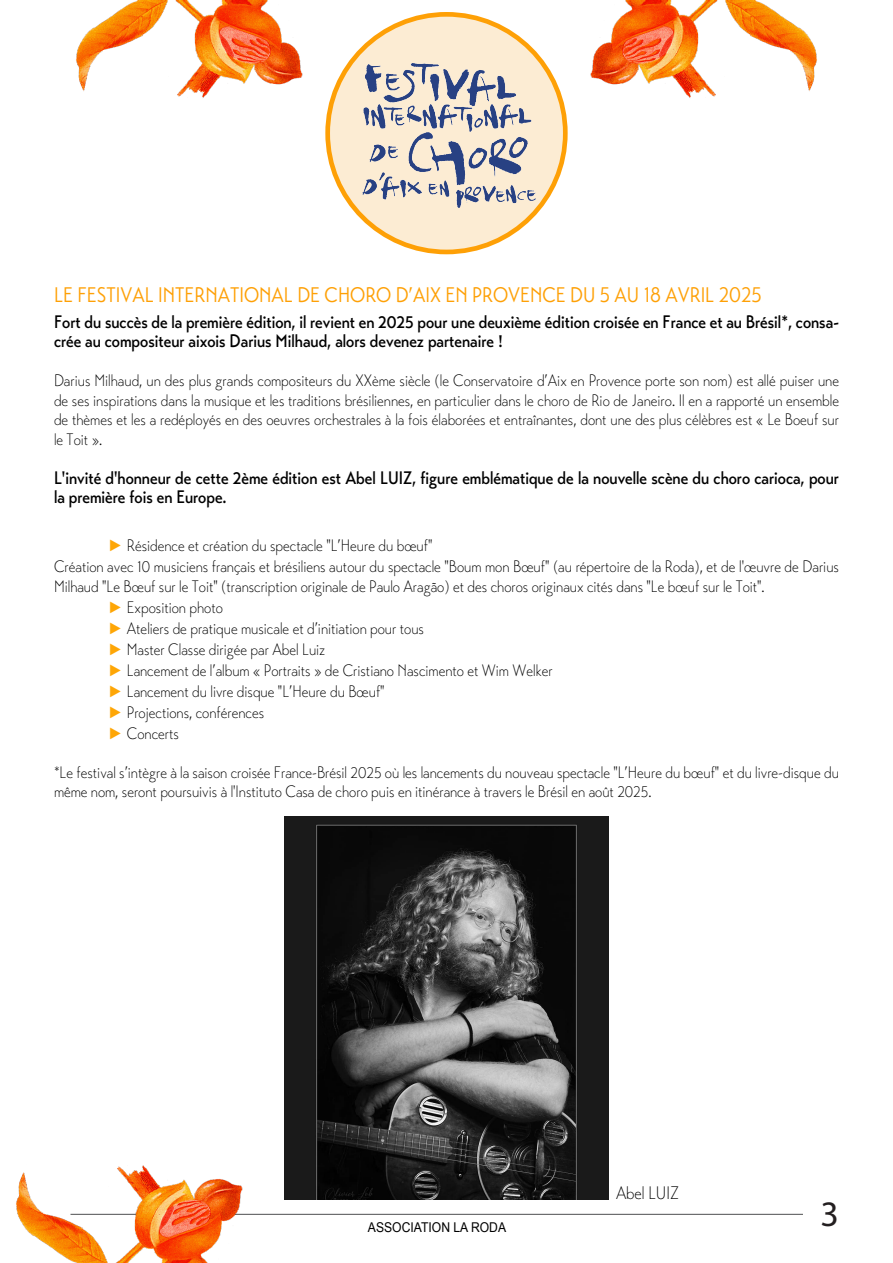
<style>
.page{position:relative;width:893px;height:1263px;background:#fff}
.page>*{position:absolute;margin:0;border:0;box-sizing:border-box;transform-origin:0 0}
.t1{font:36px "Myriad Pro";color:#231f20}
.Style_de_paragraphe_1{font:21px "Transat Standard";color:#fea006;scale:.9 1}
.Style_de_paragraphe_1-2{font:500 18px/19.5px "Transat";color:#000;scale:.9 1}
.Style_de_paragraphe_1-3{font:300 18px "Transat";color:#000;scale:.9 1}
.Style_de_paragraphe_1-4{font:300 16.5px/19.5px "Transat";color:#000;scale:.9 1}
.t2{font:13.5px "Arial";color:#000;scale:.9 1}
.s1{font-family:"Arial";font-weight:400;color:#fea606}
</style>
<div class="page">
<hr style="left:70px;top:1214px;width:733px;height:1px;background:#4e4f50">
<div style="left:328px;top:14px;width:237px;height:238px;background:#fcecd3;border-radius:50%"></div>
<img style="left:362px;top:64px;width:174px;height:144px">
<div style="left:325px;top:12px;width:243px;height:242px;border:5px solid #fea006;border-radius:50%"></div>
<img style="left:76px;top:0;width:227px;height:98px">
<img style="left:590px;top:0;width:227px;height:98px">
<img style="left:284px;top:816px;width:324px;height:384px">
<img style="left:16px;top:1165px;width:249px;height:98px">
<p class="Style_de_paragraphe_1" style="left:54px;top:282px;width:788px">LE FESTIVAL INTERNATIONAL DE CHORO D’AIX EN PROVENCE DU 5 AU 18 AVRIL 2025</p>
<p class="Style_de_paragraphe_1-2" style="left:54px;top:312px;width:874px">Fort du succès de la première édition, il revient en 2025 pour une deuxième édition croisée en France et au Brésil*, consa&shy;crée au compositeur aixois Darius Milhaud, alors devenez partenaire !</p>
<p class="Style_de_paragraphe_1-4" style="left:54px;top:371px;width:874px;text-align:justify">Darius Milhaud, un des plus grands compositeurs du XXème siècle (le Conservatoire d’Aix en Provence porte son nom) est allé puiser une de ses inspirations dans la musique et les traditions brésiliennes, en particulier dans le choro de Rio de Janeiro. Il en a rapporté un ensemble de thèmes et les a redéployés en des oeuvres orchestrales à la fois élaborées et entraînantes, dont une des plus célèbres est « Le Boeuf sur le Toit ».</p>
<p class="Style_de_paragraphe_1-2" style="left:54px;top:468px;width:874px">L'invité d'honneur de cette 2ème édition est Abel LUIZ, figure emblématique de la nouvelle scène du choro carioca, pour la première fois en Europe.</p>
<p class="Style_de_paragraphe_1-4" style="left:108px;top:536px;width:362px"><span class="s1">►</span> Résidence et création du spectacle "L’Heure du bœuf"</p>
<p class="Style_de_paragraphe_1-4" style="left:54px;top:557px;width:874px">Création avec 10 musiciens français et brésiliens autour du spectacle "Boum mon Bœuf" (au répertoire de la Roda), et de l'œuvre de Darius<br>Milhaud "Le Bœuf sur le Toit" (transcription originale de Paulo Aragão) et des choros originaux cités dans "Le bœuf sur le Toit".</p>
<p class="Style_de_paragraphe_1-4" style="left:108px;top:597px;width:129px"><span class="s1">►</span> Exposition photo</p>
<p class="Style_de_paragraphe_1-4" style="left:108px;top:618px;width:353px"><span class="s1">►</span> Ateliers de pratique musicale et d’initiation pour tous</p>
<p class="Style_de_paragraphe_1-4" style="left:108px;top:639px;width:243px"><span class="s1">►</span> Master Classe dirigée par Abel Luiz</p>
<p class="Style_de_paragraphe_1-4" style="left:108px;top:660px;width:496px"><span class="s1">►</span> Lancement de l’album « Portraits » de Cristiano Nascimento et Wim Welker</p>
<p class="Style_de_paragraphe_1-4" style="left:108px;top:681px;width:309px"><span class="s1">►</span> Lancement du livre disque "L’Heure du Bœuf"</p>
<p class="Style_de_paragraphe_1-4" style="left:108px;top:702px;width:175px"><span class="s1">►</span> Projections, conférences</p>
<p class="Style_de_paragraphe_1-4" style="left:108px;top:723px;width:80px"><span class="s1">►</span> Concerts</p>
<p class="Style_de_paragraphe_1-4" style="left:54px;top:762px;width:874px">*Le festival s’intègre à la saison croisée France-Brésil 2025 où les lancements du nouveau spectacle "L’Heure du bœuf" et du livre-disque du même nom, seront poursuivis à l'Instituto Casa de choro puis en itinérance à travers le Brésil en août 2025.</p>
<p class="t2" style="left:368px;top:1218px;width:155px">ASSOCIATION LA RODA</p>
<p class="Style_de_paragraphe_1-3" style="left:616px;top:1182px;width:72px">Abel LUIZ</p>
<h1 class="t1" style="left:820px;top:1191px;width:20px">3</h1>
</div>
